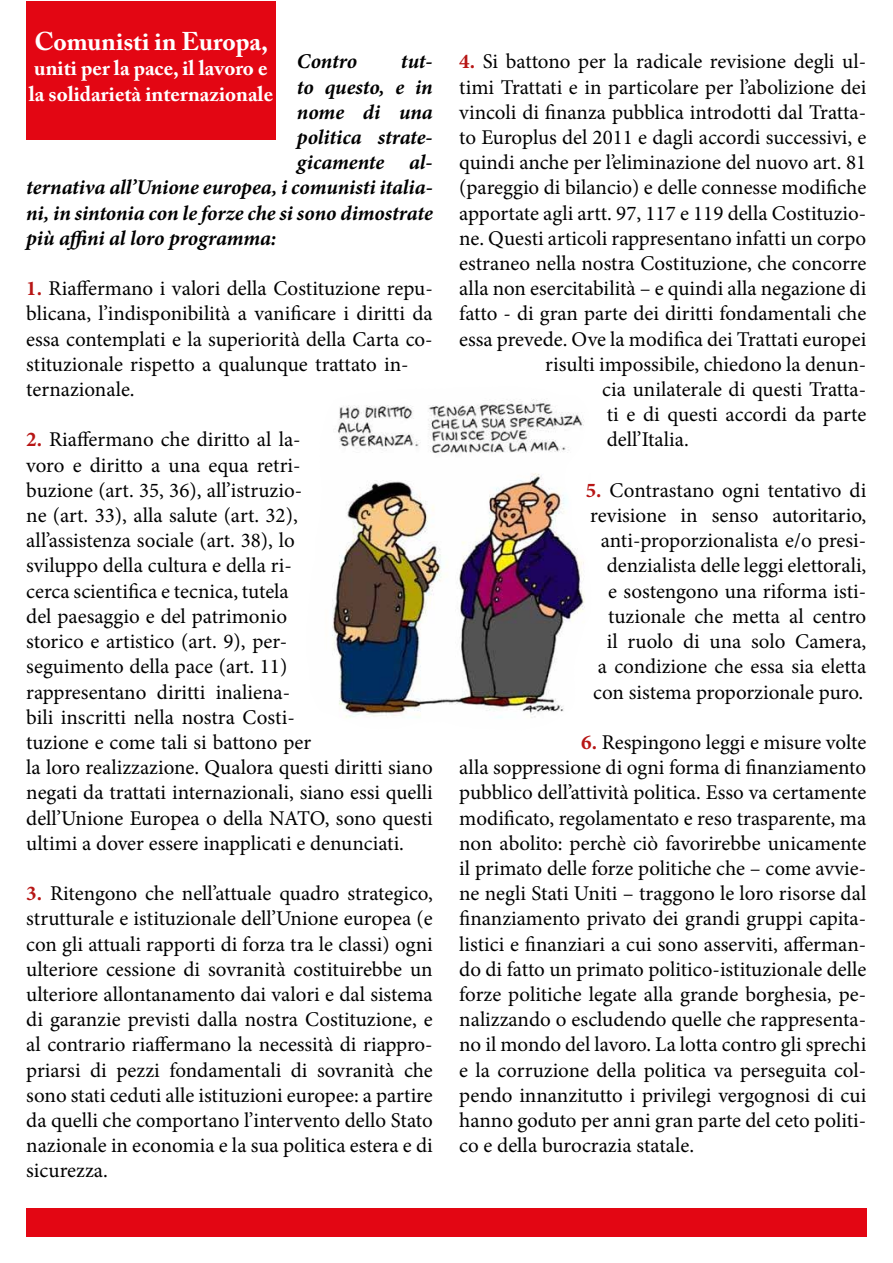
<style>
.page{position:relative;width:893px;height:1263px;background:#fff}
.page>*{position:absolute;margin:0;border:0;box-sizing:border-box;transform-origin:0 0}
.t1{font:700 25.5px "Adobe Caslon Pro";color:#fff}
.t2{font:21px/25.2px "Minion Pro";color:#000}
.t3{font:italic 700 21px "Minion Pro";letter-spacing:-.005em;color:#000}
.t4{font:700 21px/25.2px "Adobe Caslon Pro";color:#fff}
.s1{font-weight:700;color:#b71615}
</style>
<div class="page">
<div style="left:26px;top:1px;width:250px;height:139px;background:#e30613"></div>
<div style="left:26px;top:1208px;width:841px;height:29px;background:#e30613"></div>
<img style="left:332px;top:399px;width:253px;height:319px">
<p class="t1" style="left:34px;top:26px;width:235px">Comunisti in Europa,</p>
<p class="t4" style="left:29px;top:55px;width:246px">uniti per la pace, il lavoro e la solidarietà internazionale</p>
<p class="t3" style="left:297px;top:47px;width:62px">Contro</p>
<p class="t3" style="left:401px;top:47px;width:33px">tut-</p>
<p class="t3" style="left:297px;top:72px;width:137px">to questo, e in</p>
<p class="t3" style="left:297px;top:97px;width:137px">nome di una</p>
<p class="t3" style="left:297px;top:122px;width:137px">politica strate-</p>
<p class="t3" style="left:297px;top:148px;width:137px">gicamente al-</p>
<p class="t3" style="left:26px;top:173px;width:408px">ternativa all’Unione europea, i comunisti italia-</p>
<p class="t3" style="left:26px;top:198px;width:408px">ni, in sintonia con le forze che si sono dimostrate</p>
<p class="t3" style="left:26px;top:223px;width:252px">più affini al loro programma:</p>
<p class="t2" style="left:26px;top:276px;width:408px"><span class="s1">1.</span> Riaffermano i valori della Costituzione repu&shy;blicana, l’indisponibilità a vanificare i diritti da essa contemplati e la superiorità della Carta co&shy;stituzionale rispetto a qualunque trattato in&shy;ternazionale.</p>
<p class="t2" style="left:26px;top:427px;width:408px"><span class="s1">2.</span> Riaffermano che diritto al la-<br>voro e diritto a una equa retri-<br>buzione (art. 35, 36), all’istruzio-<br>ne (art. 33), alla salute (art. 32),<br>all’assistenza sociale (art. 38), lo<br>sviluppo della cultura e della ri-<br>cerca scientifica e tecnica, tutela<br>del paesaggio e del patrimonio<br>storico e artistico (art. 9), per-<br>seguimento della pace (art. 11)<br>rappresentano diritti inaliena-<br>bili inscritti nella nostra Costi-<br>tuzione e come tali si battono per<br>la loro realizzazione. Qualora questi diritti siano negati da trattati internazionali, siano essi quelli dell’Unione Europea o della NATO, sono questi ultimi a dover essere inapplicati e denunciati.</p>
<p class="t2" style="left:26px;top:881px;width:408px;text-align:justify"><span class="s1">3.</span> Ritengono che nell’attuale quadro strategico, strutturale e istituzionale dell’Unione europea (e con gli attuali rapporti di forza tra le classi) ogni ulteriore cessione di sovranità costituirebbe un ulteriore allontanamento dai valori e dal sistema di garanzie previsti dalla nostra Costituzione, e al contrario riaffermano la necessità di riappro&shy;priarsi di pezzi fondamentali di sovranità che sono stati ceduti alle istituzioni europee: a partire da quelli che comportano l’intervento dello Stato nazionale in economia e la sua politica estera e di sicurezza.</p>
<p class="t2" style="left:459px;top:49px;width:409px"><span class="s1">4.</span> Si battono per la radicale revisione degli ul-</p>
<p class="t2" style="left:459px;top:74px;width:409px">timi Trattati e in particolare per l’abolizione dei</p>
<p class="t2" style="left:459px;top:100px;width:409px">vincoli di finanza pubblica introdotti dal Tratta-</p>
<p class="t2" style="left:459px;top:125px;width:409px">to Europlus del 2011 e dagli accordi successivi, e</p>
<p class="t2" style="left:459px;top:150px;width:409px">quindi anche per l’eliminazione del nuovo art. 81</p>
<p class="t2" style="left:459px;top:175px;width:409px">(pareggio di bilancio) e delle connesse modifiche</p>
<p class="t2" style="left:459px;top:200px;width:409px">apportate agli artt. 97, 117 e 119 della Costituzio-</p>
<p class="t2" style="left:459px;top:226px;width:409px">ne. Questi articoli rappresentano infatti un corpo</p>
<p class="t2" style="left:459px;top:251px;width:409px">estraneo nella nostra Costituzione, che concorre</p>
<p class="t2" style="left:459px;top:276px;width:409px">alla non esercitabilità – e quindi alla negazione di</p>
<p class="t2" style="left:459px;top:301px;width:408px">fatto - di gran parte dei diritti fondamentali che</p>
<p class="t2" style="left:459px;top:326px;width:409px">essa prevede. Ove la modifica dei Trattati europei</p>
<p class="t2" style="left:545px;top:352px;width:323px">risulti impossibile, chiedono la denun-</p>
<p class="t2" style="left:602px;top:377px;width:266px">cia unilaterale di questi Tratta-</p>
<p class="t2" style="left:607px;top:402px;width:261px">ti e di questi accordi da parte</p>
<p class="t2" style="left:607px;top:427px;width:84px">dell’Italia.</p>
<p class="t2" style="left:586px;top:478px;width:282px;text-align:right"><span class="s1">5.</span> Contrastano ogni tentativo di revisione in senso autoritario, anti-proporzionalista e/o presi&shy;denzialista delle leggi elettorali,<br>e sostengono una riforma isti&shy;tuzionale che metta al centro<br>il ruolo di una solo Camera,<br>a condizione che essa sia eletta con sistema proporzionale puro.</p>
<p class="t2" style="left:459px;top:730px;width:409px;text-align:justify;text-indent:122px"><span class="s1">6.</span> Respingono leggi e misure volte alla soppressione di ogni forma di finanziamento pubblico dell’attività politica. Esso va certamente modificato, regolamentato e reso trasparente, ma non abolito: perchè ciò favorirebbe unicamente il primato delle forze politiche che – come avvie&shy;ne negli Stati Uniti – traggono le loro risorse dal finanziamento privato dei grandi gruppi capita&shy;listici e finanziari a cui sono asserviti, afferman&shy;do di fatto un primato politico-istituzionale delle forze politiche legate alla grande borghesia, pe&shy;nalizzando o escludendo quelle che rappresenta&shy;no il mondo del lavoro. La lotta contro gli sprechi e la corruzione della politica va perseguita col&shy;pendo innanzitutto i privilegi vergognosi di cui hanno goduto per anni gran parte del ceto politi&shy;co e della burocrazia statale.</p>
</div>
